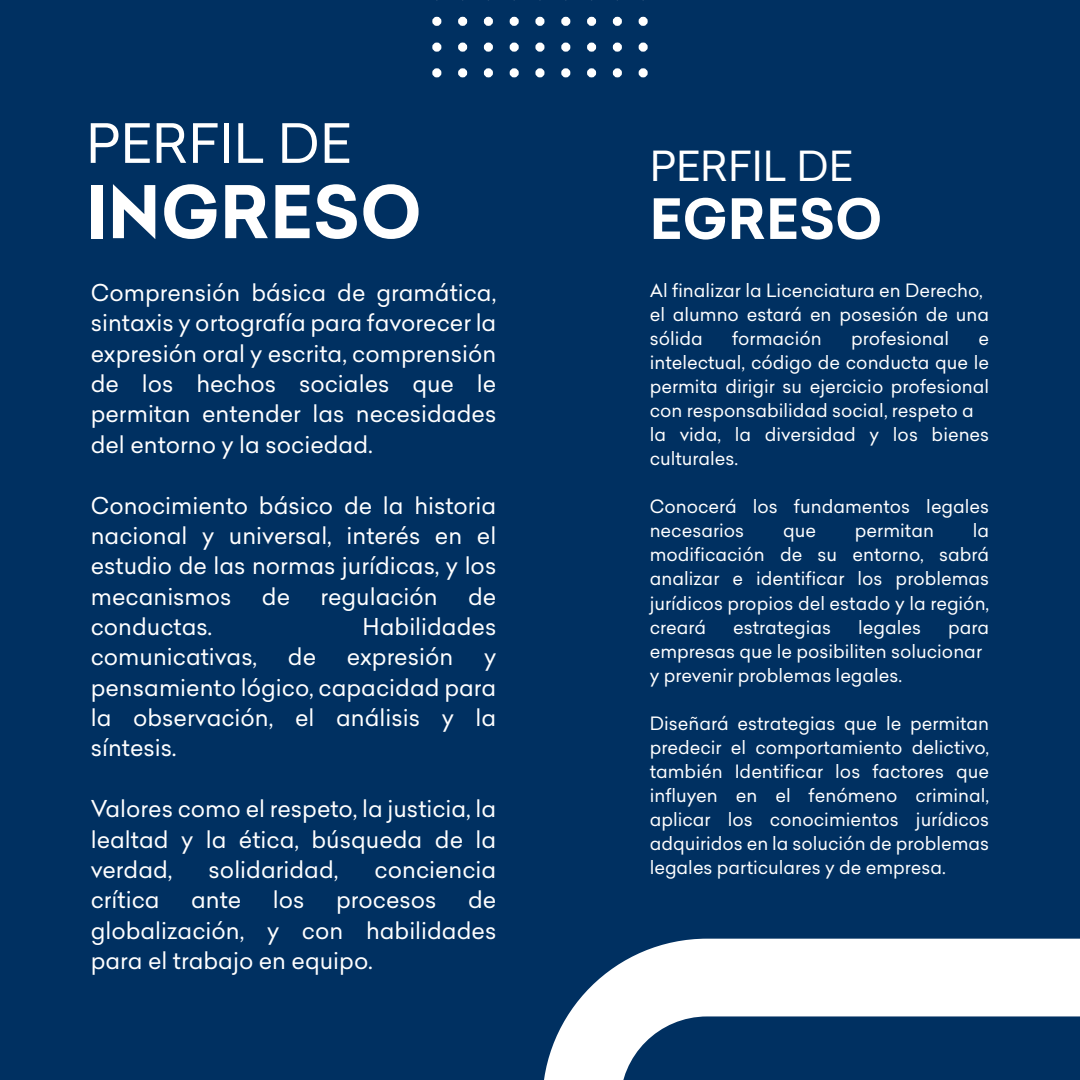
<style>
.page{position:relative;width:1080px;height:1080px;background:#003061}
.page>*{position:absolute;margin:0;border:0;box-sizing:border-box;transform-origin:0 0}
.t1{font:700 54.4px "Celias";color:#fff}
.t2{font:40.6px "Celias";color:#fff}
.t3{font:22.8px/30.4px "Celias";color:#fff;text-align:justify}
.t4{font:18px/24px "Celias";color:#fff}
</style>
<div class="page">
<svg style="left:544px;top:939px;width:536px;height:141px;fill:#fff"></svg>
<svg style="left:91px;top:123px;width:27px;height:40px"></svg>
<svg style="left:125px;top:123px;width:25px;height:40px"></svg>
<svg style="left:157px;top:123px;width:29px;height:40px"></svg>
<svg style="left:193px;top:123px;width:25px;height:40px"></svg>
<div style="left:224px;top:123px;width:5px;height:40px;background:#fff"></div>
<svg style="left:238px;top:123px;width:25px;height:40px"></svg>
<svg style="left:282px;top:123px;width:35px;height:40px"></svg>
<svg style="left:325px;top:123px;width:24px;height:40px"></svg>
<div style="left:91px;top:185px;width:11px;height:53px;background:#fff"></div>
<svg style="left:113px;top:184px;width:42px;height:55px"></svg>
<svg style="left:164px;top:184px;width:52px;height:55px"></svg>
<svg style="left:225px;top:185px;width:43px;height:53px"></svg>
<svg style="left:275px;top:185px;width:35px;height:53px"></svg>
<svg style="left:316px;top:184px;width:41px;height:55px"></svg>
<svg style="left:363px;top:184px;width:56px;height:55px"></svg>
<div style="left:535px;top:68px;width:10px;height:9px;border:5px solid #fff;border-radius:50%"></div>
<div style="left:535px;top:43px;width:10px;height:9px;border:5px solid #fff;border-radius:50%"></div>
<div style="left:535px;top:17px;width:10px;height:9px;border:5px solid #fff;border-radius:50%"></div>
<div style="left:510px;top:68px;width:9px;height:9px;border:5px solid #fff;border-radius:50%"></div>
<div style="left:484px;top:68px;width:9px;height:9px;border:5px solid #fff;border-radius:50%"></div>
<div style="left:458px;top:68px;width:9px;height:9px;border:5px solid #fff;border-radius:50%"></div>
<div style="left:432px;top:68px;width:9px;height:9px;border:5px solid #fff;border-radius:50%"></div>
<div style="left:510px;top:43px;width:9px;height:9px;border:5px solid #fff;border-radius:50%"></div>
<div style="left:484px;top:43px;width:9px;height:9px;border:5px solid #fff;border-radius:50%"></div>
<div style="left:458px;top:43px;width:9px;height:9px;border:5px solid #fff;border-radius:50%"></div>
<div style="left:432px;top:43px;width:9px;height:9px;border:5px solid #fff;border-radius:50%"></div>
<div style="left:510px;top:17px;width:9px;height:9px;border:5px solid #fff;border-radius:50%"></div>
<div style="left:484px;top:17px;width:9px;height:9px;border:5px solid #fff;border-radius:50%"></div>
<div style="left:458px;top:17px;width:9px;height:9px;border:5px solid #fff;border-radius:50%"></div>
<div style="left:432px;top:17px;width:9px;height:9px;border:5px solid #fff;border-radius:50%"></div>
<div style="left:639px;top:68px;width:9px;height:9px;border:5px solid #fff;border-radius:50%"></div>
<div style="left:639px;top:43px;width:9px;height:9px;border:5px solid #fff;border-radius:50%"></div>
<div style="left:639px;top:17px;width:9px;height:9px;border:5px solid #fff;border-radius:50%"></div>
<div style="left:613px;top:68px;width:9px;height:9px;border:5px solid #fff;border-radius:50%"></div>
<div style="left:587px;top:68px;width:9px;height:9px;border:5px solid #fff;border-radius:50%"></div>
<div style="left:561px;top:68px;width:9px;height:9px;border:5px solid #fff;border-radius:50%"></div>
<div style="left:613px;top:43px;width:9px;height:9px;border:5px solid #fff;border-radius:50%"></div>
<div style="left:587px;top:43px;width:9px;height:9px;border:5px solid #fff;border-radius:50%"></div>
<div style="left:561px;top:43px;width:9px;height:9px;border:5px solid #fff;border-radius:50%"></div>
<div style="left:613px;top:17px;width:9px;height:9px;border:5px solid #fff;border-radius:50%"></div>
<div style="left:587px;top:17px;width:9px;height:9px;border:5px solid #fff;border-radius:50%"></div>
<div style="left:561px;top:17px;width:9px;height:9px;border:5px solid #fff;border-radius:50%"></div>
<p class="t3" style="left:91px;top:277px;width:407px">Comprensión básica de gramática, sintaxis y ortografía para favorecer la expresión oral y escrita, comprensión de los hechos sociales que le permitan entender las necesidades del entorno y la sociedad.</p>
<p class="t3" style="left:91px;top:490px;width:407px">Conocimiento básico de la historia nacional y universal, interés en el estudio de las normas jurídicas, y los mecanismos</p>
<p class="t3" style="left:262px;top:581px;width:30px">de</p>
<p class="t3" style="left:321px;top:581px;width:119px">regulación</p>
<p class="t3" style="left:468px;top:581px;width:30px">de</p>
<p class="t3" style="left:91px;top:611px;width:123px">conductas.</p>
<p class="t3" style="left:363px;top:611px;width:135px">Habilidades</p>
<p class="t3" style="left:91px;top:642px;width:168px">comunicativas,</p>
<p class="t3" style="left:288px;top:642px;width:30px">de</p>
<p class="t3" style="left:347px;top:642px;width:108px">expresión</p>
<p class="t3" style="left:91px;top:642px;width:407px;text-indent:393px">y pensamiento lógico, capacidad para la observación, el análisis y la síntesis.</p>
<p class="t3" style="left:91px;top:793px;width:407px">Valores como el respeto, la justicia, la lealtad y la ética, búsqueda de la verdad,</p>
<p class="t3" style="left:209px;top:854px;width:131px">solidaridad,</p>
<p class="t3" style="left:375px;top:854px;width:123px">conciencia</p>
<p class="t3" style="left:91px;top:885px;width:70px">crítica</p>
<p class="t3" style="left:191px;top:885px;width:52px">ante</p>
<p class="t3" style="left:273px;top:885px;width:33px">los</p>
<p class="t3" style="left:336px;top:885px;width:102px">procesos</p>
<p class="t3" style="left:91px;top:885px;width:407px;text-indent:377px">de globalización, y con habilidades para el trabajo en equipo.</p>
<h2 class="t2" style="left:650px;top:138px;width:205px">PERFIL DE</h2>
<h1 class="t1" style="left:650px;top:180px;width:234px">EGRESO</h1>
<p class="t4" style="left:650px;top:279px;width:341px">Al finalizar la Licenciatura en Derecho, el alumno estará en posesión de una sólida</p>
<p class="t4" style="left:732px;top:327px;width:91px">formación</p>
<p class="t4" style="left:851px;top:327px;width:100px">profesional</p>
<p class="t4" style="left:650px;top:327px;width:341px;text-indent:329px">e intelectual, código de conducta que le permita dirigir su ejercicio profesional con responsabilidad social, respeto a la vida, la diversidad y los bienes culturales.</p>
<p class="t4" style="left:650px;top:495px;width:341px">Conocerá los fundamentos legales necesarios</p>
<p class="t4" style="left:650px;top:519px;width:341px;text-align:justify;text-indent:323px">la modificación de su entorno, sabrá analizar e identificar los problemas jurídicos propios del estado y la región, creará</p>
<p class="t4" style="left:783px;top:519px;width:34px">que</p>
<p class="t4" style="left:855px;top:519px;width:81px">permitan</p>
<p class="t4" style="left:733px;top:615px;width:99px">estrategias</p>
<p class="t4" style="left:858px;top:615px;width:64px">legales</p>
<p class="t4" style="left:650px;top:615px;width:341px;text-indent:299px">para empresas que le posibiliten solucionar y prevenir problemas legales.</p>
<p class="t4" style="left:650px;top:711px;width:341px;text-align:justify">Diseñará estrategias que le permitan predecir el comportamiento delictivo, también Identificar los factores que influyen en el fenómeno criminal, aplicar los conocimientos jurídicos adquiridos en la solución de problemas legales particulares y de empresa.</p>
</div>
